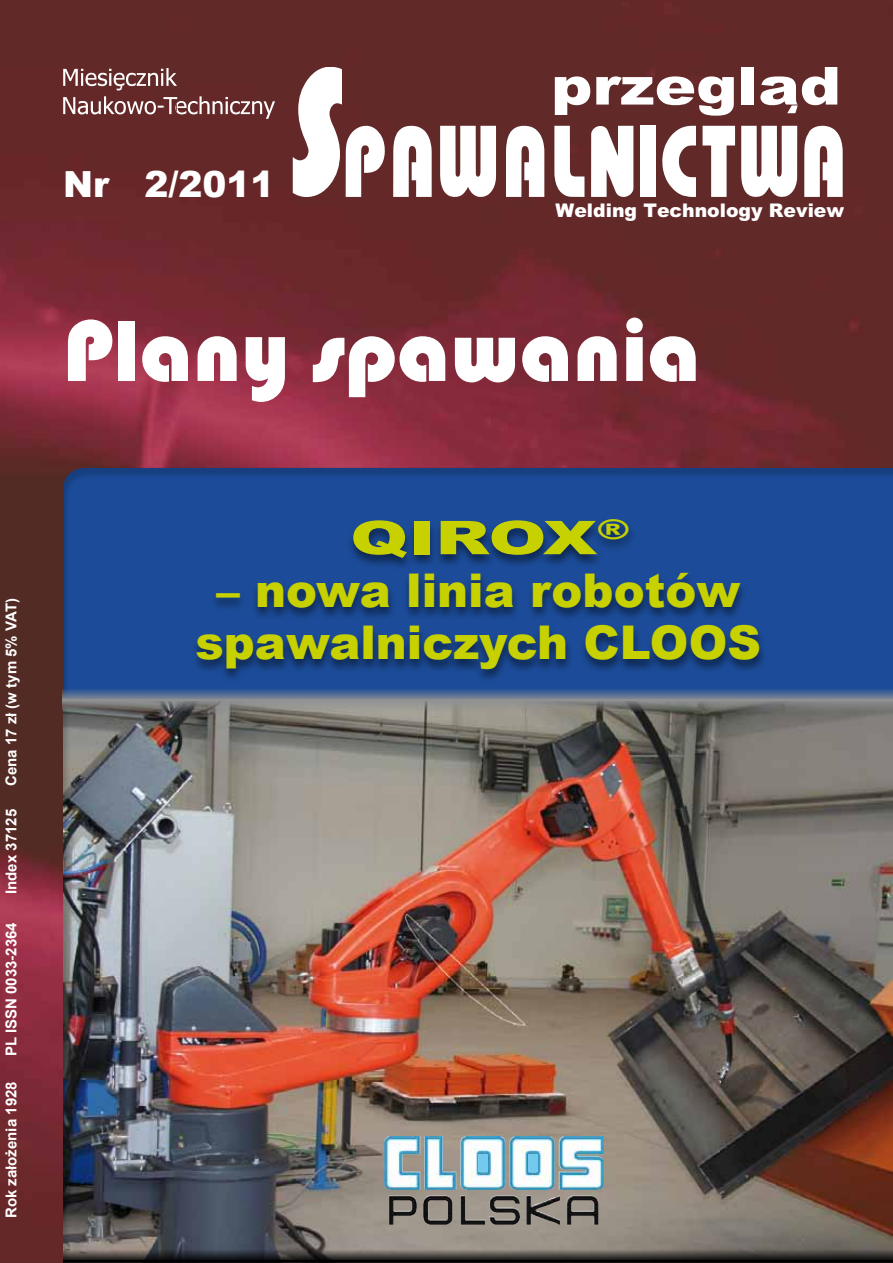
<style>
.page{position:relative;width:893px;height:1263px;background:#fff}
.page>*{position:absolute;margin:0;border:0;box-sizing:border-box;transform-origin:0 0}
.t1{font:90px "Bauhaus 93";color:#fff}
.t2{font:900 52.95px "Arial";color:#fff;scale:1.17 1}
.t3{font:900 46.5px/52.5px "Arial";color:#c7d100;text-align:center}
.t4{font:900 46.5px "Arial";color:#c7d100;scale:1.5 1}
.t5{font:900 36px "Arial";color:#fff}
.t6{font:900 18.9px "Arial";color:#fff}
.t7{font:700 15px "Arial";color:#fff}
</style>
<div class="page">
<img style="left:0;top:0;width:893px;height:1263px">
<svg style="left:293px;top:67px;width:550px;height:130px"></svg>
<svg style="left:63px;top:68px;width:211px;height:51px;background:#7d4c4c"></svg>
<div style="left:63px;top:467px;width:830px;height:796px;background:#000;opacity:.18"></div>
<div style="left:189px;top:517px;width:578px;height:166px;background:#000;opacity:.5"></div>
<img style="left:423px;top:1195px;width:175px;height:29px">
<img style="left:384px;top:1136px;width:220px;height:54px">
<div style="left:478px;top:1154px;width:9px;height:18px;background:#73c9ee"></div>
<div style="left:528px;top:1154px;width:10px;height:18px;background:#73c9ee"></div>
<svg style="left:63px;top:688px;width:830px;height:11px;background:#4b6895"></svg>
<svg style="left:63px;top:699px;width:830px;height:12px;background:#838381"></svg>
<svg style="left:64px;top:1249px;width:829px;height:11px;background:#494643"></svg>
<hr style="left:64px;top:1260px;width:829px;height:3px;background:#000">
<h3 class="t5" style="left:63px;top:158px;width:213px">Nr 2/2011</h3>
<h2 class="t2" style="left:551px;top:47px;width:249px">przeglad</h2>
<p class="t6" style="left:555px;top:197px;width:290px">Welding Technology Review</p>
<h1 class="t1" style="left:63px;top:300px;width:639px">Plany spawania</h1>
<p class="t7" style="left:1px;top:786px;width:189px;rotate:-90deg">Cena 17 zł (w tym 5% Vat)</p>
<p class="t7" style="left:1px;top:894px;width:87px;rotate:-90deg">Index 37125</p>
<p class="t7" style="left:1px;top:1056px;width:135px;rotate:-90deg">PL ISSN 0033-2364</p>
<p class="t7" style="left:1px;top:1218px;width:138px;rotate:-90deg">Rok założenia 1928</p>
<h3 class="t4" style="left:350px;top:504px;width:188px">QIROX<sup>®</sup></h3>
<h3 class="t3" style="left:196px;top:562px;width:567px">– nowa linia robotów spawalniczych CLOOS</h3>
</div>
